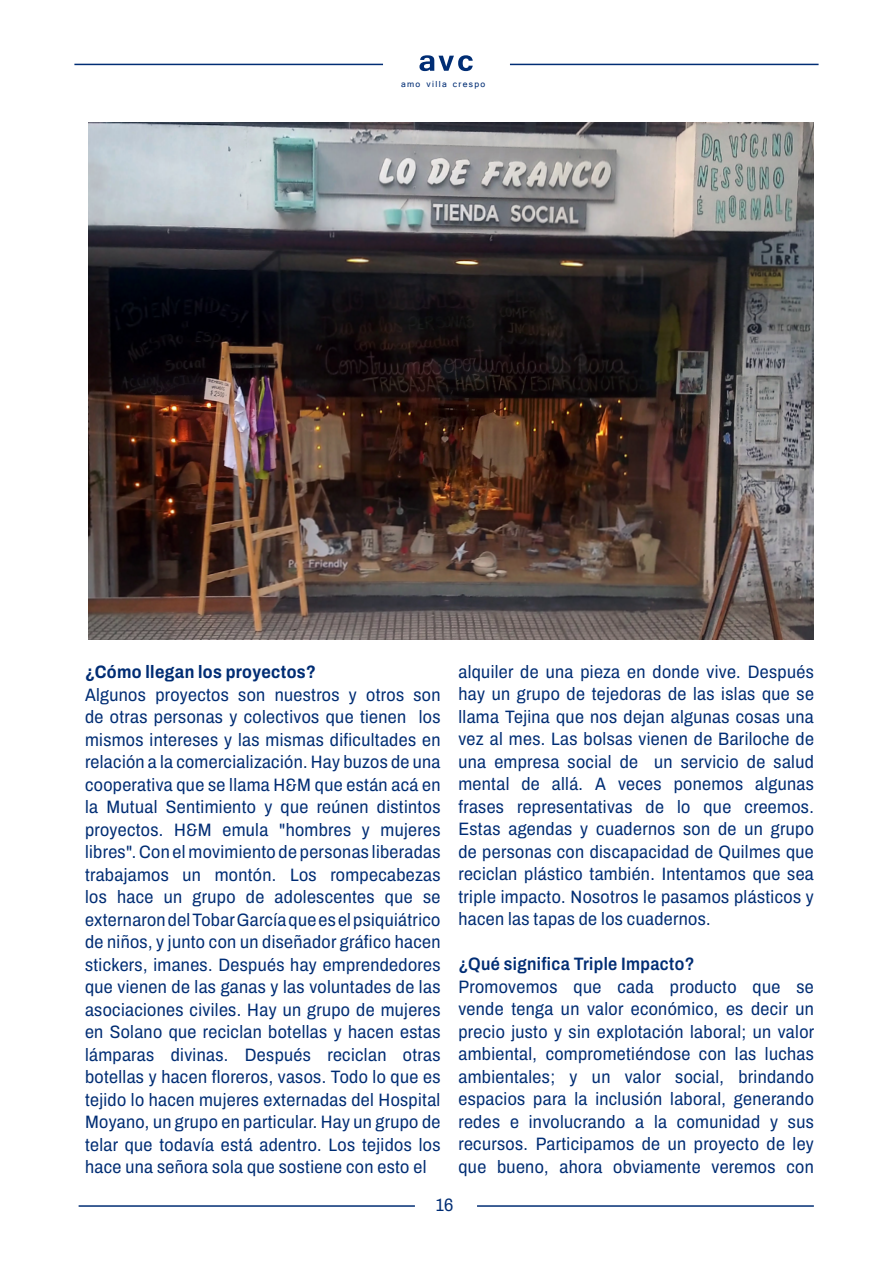
<style>
.page{position:relative;width:893px;height:1263px;background:#fff}
.page>*{position:absolute;margin:0;border:0;box-sizing:border-box;transform-origin:0 0}
.t1{font:semi-condensed 18px/22.5px "Archivo";letter-spacing:.02em;color:#002d74;text-align:justify}
.t2{font:600 semi-condensed 18px "Archivo";letter-spacing:.02em;color:#002d74}
.t3{font:700 semi-condensed 18px "Archivo";letter-spacing:.02em;color:#002d74}
.t4{font:11.1px "Tunga";letter-spacing:.12em;color:#002d74}
.s1{font-family:"Tunga";font-stretch:normal;font-size:11.1px;color:#fff}
</style>
<div class="page">
<hr style="left:74px;top:64px;width:309px;height:1px;background:#002d74">
<hr style="left:510px;top:64px;width:309px;height:1px;background:#002d74">
<svg style="left:419px;top:55px;width:54px;height:16px"></svg>
<hr style="left:79px;top:1205px;width:336px;height:2px;background:#002d74">
<hr style="left:477px;top:1205px;width:337px;height:2px;background:#002d74">
<img style="left:88px;top:123px;width:726px;height:516px">
<p class="t4" style="left:401px;top:77px;width:86px">amo villa crespo</p>
<p class="t3" style="left:85px;top:658px;width:232px">¿Cómo llegan los proyectos?</p>
<p class="t1" style="left:85px;top:683px;width:357px">Algunos proyectos son nuestros y otros son de otras personas y colectivos que tienen los mismos intereses y las mismas dificultades en relación a la comercialización. Hay buzos de una cooperativa que se llama H&amp;M que están acá en la Mutual Sentimiento y que reúnen distintos proyectos. H&amp;M emula "hombres y mujeres libres". Con el movimiento de personas liberadas trabajamos un montón. Los rompecabezas los hace un grupo de adolescentes que se externaron del Tobar García que es el psiquiátrico de niños, y junto con un diseñador gráfico hacen stickers, imanes. Después hay emprendedores que vienen de las ganas y las voluntades de las asociaciones civiles. Hay un grupo de mujeres en Solano que reciclan botellas y hacen estas lámparas divinas. Después reciclan otras botellas y hacen floreros, vasos. Todo lo que es tejido lo hacen mujeres externadas del Hospital Moyano, un grupo en particular. Hay un grupo de telar que todavía está adentro. Los tejidos los hace una señora sola que sostiene con esto el</p>
<p class="t1" style="left:458px;top:660px;width:357px">alquiler de una pieza en donde vive. Después hay un grupo de tejedoras de las islas que se llama Tejina que nos dejan algunas cosas una vez al mes. Las bolsas vienen de Bariloche de una empresa social de un servicio de salud mental de allá. A veces ponemos algunas frases representativas de lo que creemos.<br>Estas agendas y cuadernos son de un grupo de personas con discapacidad de Quilmes que reciclan plástico también. Intentamos que sea triple impacto. Nosotros le pasamos plásticos y hacen las tapas de los cuadernos.</p>
<p class="t2" style="left:458px;top:950px;width:237px">¿Qué significa Triple Impacto?</p>
<p class="t1" style="left:458px;top:975px;width:357px">Promovemos que cada producto que se vende tenga un valor económico, es decir un precio justo y sin explotación laboral; un valor ambiental, comprometiéndose con las luchas ambientales; y un valor social, brindando espacios para la inclusión laboral, generando redes e involucrando a la comunidad y sus recursos. Participamos de un proyecto de ley que bueno, ahora obviamente veremos con</p>
<p class="t1" style="left:436px;top:1194px;width:19px">1 6<span class="s1">x</span></p>
</div>
